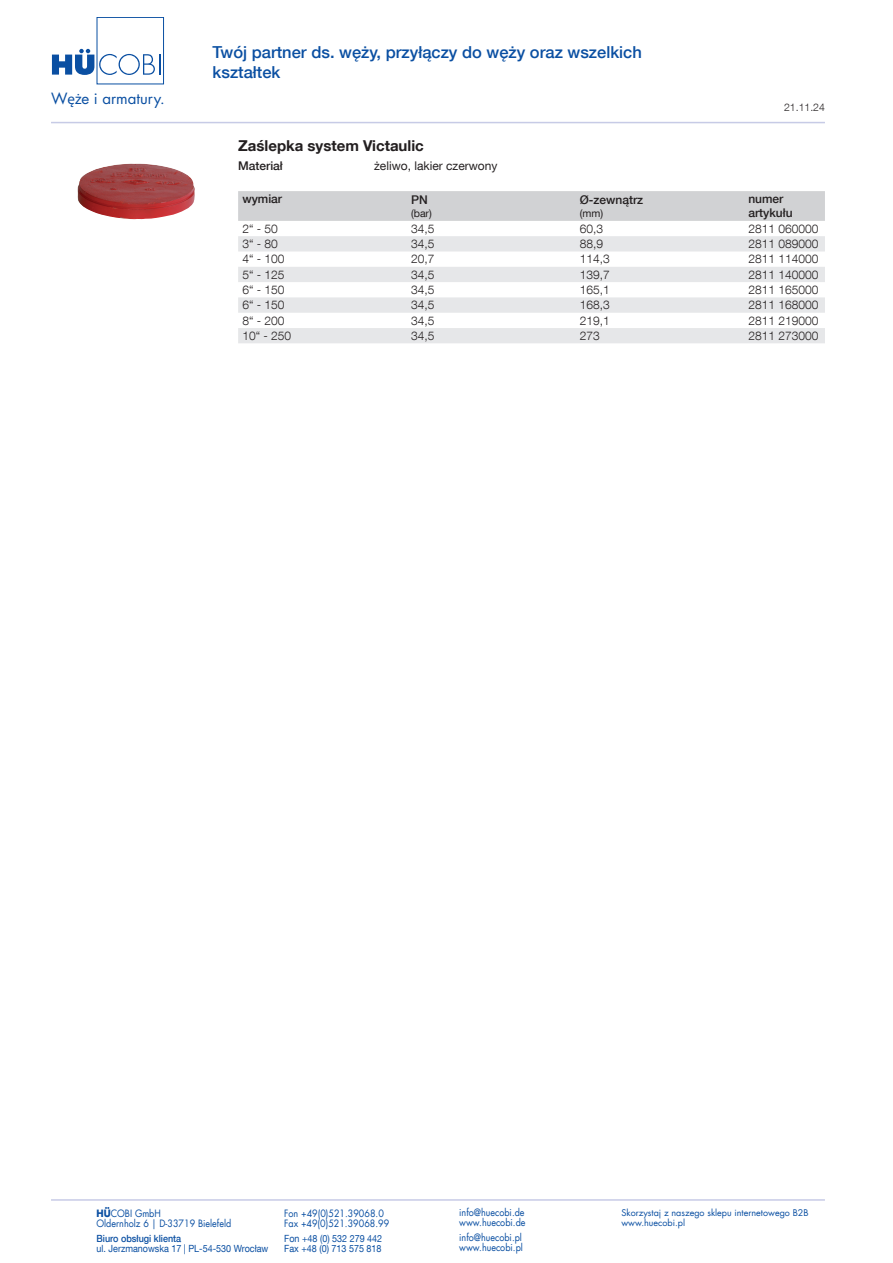
<style>
.page{position:relative;width:893px;height:1263px;background:#fff}
.page>*{position:absolute;margin:0;border:0;box-sizing:border-box;transform-origin:0 0}
.t1{font:500 16.5px/19.8px "Helvetica Neue LT Com";color:#0a4fa2}
.t2{font:15.15px "Futura LT";color:#0a4fa2}
.t3{font:700 15px "Helvetica Neue LT Com";color:#231f20}
.t4{font:300 12px "Helvetica Neue LT Com";color:#231f20}
.t5{font:500 12px/14.4px "Helvetica Neue LT Com";color:#231f20}
.t6{font:12px "Helvetica Neue LT Com";color:#231f20}
.t7{font:10.5px "Helvetica Neue LT Com";color:#231f20}
.t8{font:300 10.5px "Helvetica Neue LT Com";color:#231f20}
.t9{font:9.9px "Futura LT";color:#0a4fa2;scale:.91 1}
.t10{font:9.9px "Helvetica Neue LT Com";color:#0a4fa2;scale:.91 1}
.t11{font:500 9.9px "Helvetica Neue LT Com";color:#0a4fa2;scale:.91 1}
.t12{font:9px "Futura LT";color:#0a4fa2}
.s1{font-family:"Myriad Pro"}
.s2{font-weight:700}
</style>
<div class="page">
<hr style="left:51px;top:122px;width:774px;height:1px;background:#c7cbe6">
<hr style="left:51px;top:1199px;width:774px;height:2px;background:#c7cbe6">
<div style="left:97px;top:17px;width:67px;height:67px;border:1px solid #0a4fa2"></div>
<svg style="left:52px;top:49px;width:108px;height:26px"></svg>
<div style="left:238px;top:191px;width:587px;height:30px;background:#d1d2d4"></div>
<svg style="left:238px;top:236px;width:587px;height:107px;fill:#e6e7e9"></svg>
<img style="left:77px;top:164px;width:118px;height:55px">
<p class="t2" style="left:51px;top:89px;width:115px">W<span class="s1">ęż</span>e i armatury.</p>
<h1 class="t1" style="left:213px;top:42px;width:431px">Twój partner ds. węży, przyłączy do węży oraz wszelkich kształtek</h1>
<p class="t3" style="left:238px;top:136px;width:187px">Zaślepka system Victaulic</p>
<p class="t5" style="left:238px;top:158px;width:46px">Materiał</p>
<p class="t6" style="left:374px;top:158px;width:125px">żeliwo, lakier czerwony</p>
<p class="t5" style="left:242px;top:191px;width:41px">wymiar</p>
<p class="t5" style="left:411px;top:192px;width:18px">PN</p>
<p class="t7" style="left:411px;top:206px;width:22px">(bar)</p>
<p class="t5" style="left:580px;top:192px;width:65px">Ø-zewnątrz</p>
<p class="t7" style="left:580px;top:206px;width:25px">(mm)</p>
<p class="t8" style="left:784px;top:101px;width:42px">21.11.24</p>
<p class="t5" style="left:748px;top:191px;width:46px">numer artykułu</p>
<p class="t4" style="left:242px;top:221px;width:37px">2“ - 50</p>
<p class="t4" style="left:411px;top:221px;width:25px">34,5</p>
<p class="t4" style="left:580px;top:221px;width:25px">60,3</p>
<p class="t4" style="left:748px;top:221px;width:72px">2811 060000</p>
<p class="t4" style="left:242px;top:237px;width:37px">3“ - 80</p>
<p class="t4" style="left:411px;top:237px;width:25px">34,5</p>
<p class="t4" style="left:580px;top:237px;width:25px">88,9</p>
<p class="t4" style="left:748px;top:237px;width:72px">2811 089000</p>
<p class="t4" style="left:242px;top:252px;width:44px">4“ - 100</p>
<p class="t4" style="left:411px;top:252px;width:25px">20,7</p>
<p class="t4" style="left:580px;top:252px;width:32px">114,3</p>
<p class="t4" style="left:748px;top:252px;width:72px">2811 114000</p>
<p class="t4" style="left:242px;top:267px;width:44px">5“ - 125</p>
<p class="t4" style="left:411px;top:267px;width:25px">34,5</p>
<p class="t4" style="left:580px;top:267px;width:32px">139,7</p>
<p class="t4" style="left:748px;top:267px;width:72px">2811 140000</p>
<p class="t4" style="left:242px;top:282px;width:44px">6“ - 150</p>
<p class="t4" style="left:411px;top:282px;width:25px">34,5</p>
<p class="t4" style="left:580px;top:282px;width:32px">165,1</p>
<p class="t4" style="left:748px;top:282px;width:72px">2811 165000</p>
<p class="t4" style="left:242px;top:298px;width:44px">6“ - 150</p>
<p class="t4" style="left:411px;top:298px;width:25px">34,5</p>
<p class="t4" style="left:580px;top:298px;width:32px">168,3</p>
<p class="t4" style="left:748px;top:298px;width:72px">2811 168000</p>
<p class="t4" style="left:242px;top:313px;width:44px">8“ - 200</p>
<p class="t4" style="left:411px;top:313px;width:25px">34,5</p>
<p class="t4" style="left:580px;top:313px;width:32px">219,1</p>
<p class="t4" style="left:748px;top:313px;width:72px">2811 219000</p>
<p class="t4" style="left:242px;top:328px;width:50px">10“ - 250</p>
<p class="t4" style="left:411px;top:328px;width:25px">34,5</p>
<p class="t4" style="left:580px;top:328px;width:22px">273</p>
<p class="t4" style="left:748px;top:328px;width:72px">2811 273000</p>
<p class="t9" style="left:97px;top:1207px;width:72px"><span class="s2">HÜ</span>COBI GmbH</p>
<p class="t9" style="left:284px;top:1207px;width:111px">Fon +49(0)521.39068.0</p>
<p class="t9" style="left:459px;top:1206px;width:73px">info@huecobi.de</p>
<p class="t12" style="left:621px;top:1207px;width:189px">Skorzystaj z naszego sklepu internetowego B2B</p>
<p class="t9" style="left:97px;top:1217px;width:150px">Oldernholz 6 | D-33719 Bielefeld</p>
<p class="t9" style="left:284px;top:1217px;width:117px">Fax +49(0)521.39068.99</p>
<p class="t9" style="left:459px;top:1216px;width:74px">www.huecobi.de</p>
<p class="t12" style="left:621px;top:1217px;width:65px">www.huecobi.pl</p>
<p class="t11" style="left:97px;top:1232px;width:95px">Biuro obsługi klienta</p>
<p class="t10" style="left:284px;top:1232px;width:109px">Fon +48 (0) 532 279 442</p>
<p class="t9" style="left:459px;top:1231px;width:70px">info@huecobi.pl</p>
<p class="t10" style="left:97px;top:1242px;width:190px">ul. Jerzmanowska 17 | PL-54-530 Wrocław</p>
<p class="t10" style="left:284px;top:1242px;width:108px">Fax +48 (0) 713 575 818</p>
<p class="t9" style="left:459px;top:1241px;width:71px">www.huecobi.pl</p>
</div>
